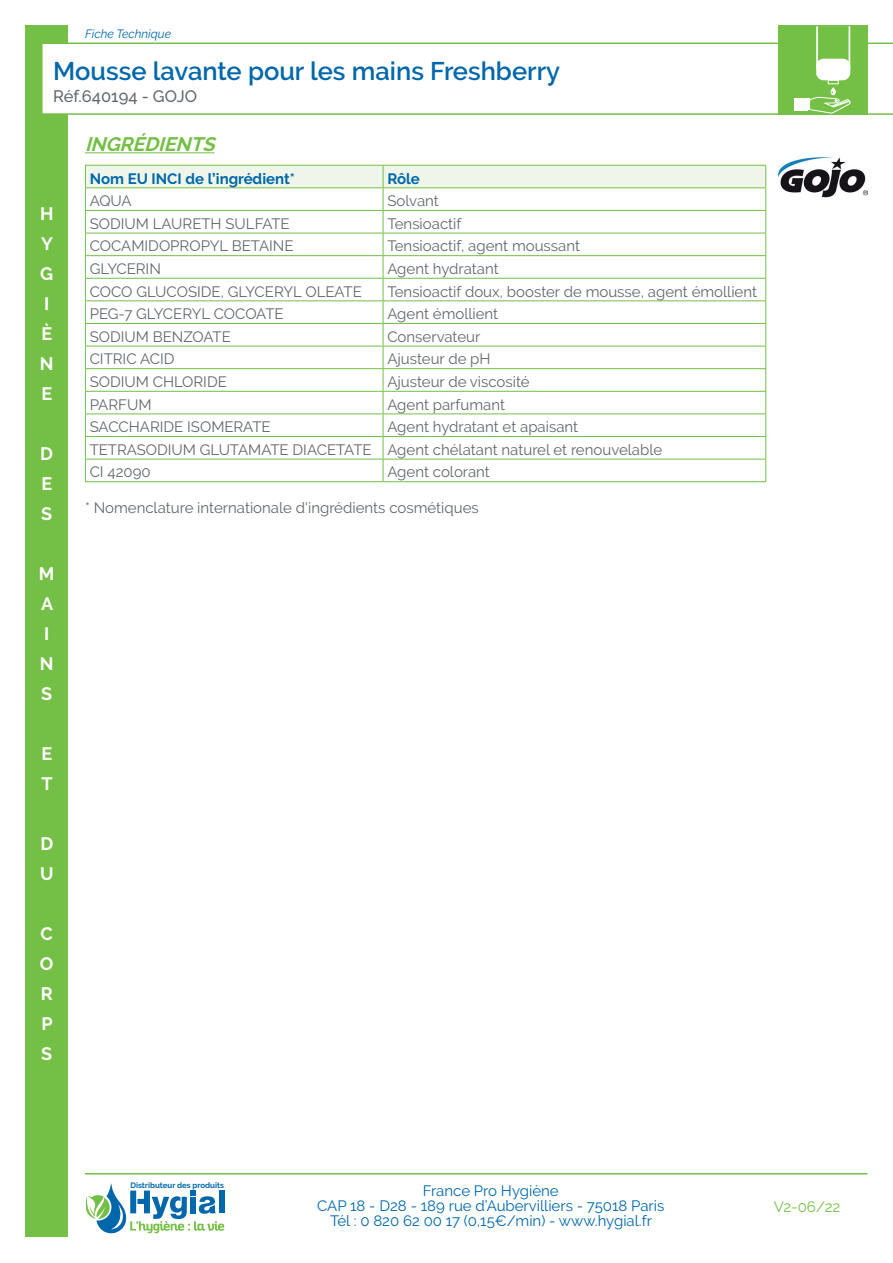
<style>
.page{position:relative;width:893px;height:1263px;background:#fff}
.page>*{position:absolute;margin:0;border:0;box-sizing:border-box;transform-origin:0 0}
.t1{font:600 25.5px "Raleway";color:#0067aa}
.t2{font:italic 700 19.5px "Raleway";color:#74bf45}
.t3{font:700 18px/30px "Raleway";color:#fff}
.t4{font:500 16.5px "Raleway";color:#61676b}
.t5{font:15px/22.6px "Raleway";color:#61676b}
.t6{font:15px/15px "Raleway";color:#0067aa;text-align:center}
.t7{font:700 15px "Raleway";color:#0067aa}
.t8{font:15px "Raleway";color:#74bf45}
.t9{font:italic 12px "Raleway";color:#0067aa}
.t10{font:700 7.8px "Raleway";color:#0067aa}
</style>
<div class="page">
<hr style="left:85px;top:1173px;width:782px;height:1px;background:#74bf45">
<div style="left:26px;top:26px;width:42px;height:1211px;background:#74bf45"></div>
<svg style="left:85px;top:1183px;width:139px;height:50px"></svg>
<svg style="left:42px;top:43px;width:851px;height:72px"></svg>
<div style="left:778px;top:26px;width:89px;height:89px;background:#74bf45"></div>
<hr style="left:85px;top:152px;width:129px;height:1px;background:#74bf45">
<div style="left:828px;top:80px;width:11px;height:4px;border:1px solid #fff"></div>
<div style="left:816px;top:59px;width:34px;height:21px;background:#fff;border-radius:7px"></div>
<svg style="left:816px;top:26px;width:34px;height:40px"></svg>
<div style="left:794px;top:98px;width:14px;height:13px;background:#fff"></div>
<svg style="left:808px;top:87px;width:43px;height:27px"></svg>
<img style="left:778px;top:157px;width:89px;height:41px">
<svg style="left:85px;top:165px;width:681px;height:316px"></svg>
<hr style="left:85px;top:481px;width:298px;height:1px;background:#74bf45">
<hr style="left:383px;top:481px;width:383px;height:1px;background:#74bf45">
<p class="t9" style="left:85px;top:27px;width:88px">Fiche Technique</p>
<h1 class="t1" style="left:53px;top:56px;width:509px">Mousse lavante pour les mains Freshberry</h1>
<p class="t4" style="left:53px;top:87px;width:145px">Réf.640194 - GOJO</p>
<p class="t3" style="left:40px;top:199px;width:15px">H<br>Y<br>G<br>I<br>È<br>N<br>E</p>
<p class="t3" style="left:40px;top:439px;width:14px;text-align:justify">D E S</p>
<p class="t3" style="left:39px;top:559px;width:17px">M<br>A<br>I<br>N<br>S</p>
<p class="t3" style="left:41px;top:739px;width:13px">E<br>T</p>
<p class="t3" style="left:40px;top:829px;width:15px">D<br>U</p>
<p class="t3" style="left:40px;top:919px;width:15px;text-align:justify">C O R P S</p>
<h2 class="t2" style="left:85px;top:133px;width:137px">INGRÉDIENTS</h2>
<p class="t7" style="left:90px;top:170px;width:207px">Nom EU INCI de l’ingrédient*</p>
<p class="t7" style="left:387px;top:170px;width:34px">Rôle</p>
<p class="t5" style="left:90px;top:190px;width:44px">AQUA</p>
<p class="t5" style="left:387px;top:190px;width:53px">Solvant</p>
<p class="t5" style="left:90px;top:212px;width:202px">SODIUM LAURETH SULFATE</p>
<p class="t5" style="left:387px;top:212px;width:76px">Tensioactif</p>
<p class="t5" style="left:90px;top:235px;width:205px">COCAMIDOPROPYL BETAINE</p>
<p class="t5" style="left:387px;top:235px;width:194px">Tensioactif, agent moussant</p>
<p class="t5" style="left:90px;top:257px;width:73px">GLYCERIN</p>
<p class="t5" style="left:387px;top:257px;width:113px">Agent hydratant</p>
<p class="t5" style="left:90px;top:280px;width:274px">COCO GLUCOSIDE, GLYCERYL OLEATE</p>
<p class="t5" style="left:387px;top:280px;width:371px">Tensioactif doux, booster de mousse, agent émollient</p>
<p class="t5" style="left:90px;top:303px;width:195px">PEG-7 GLYCERYL COCOATE</p>
<p class="t5" style="left:387px;top:303px;width:112px">Agent émollient</p>
<p class="t5" style="left:90px;top:325px;width:143px">SODIUM BENZOATE</p>
<p class="t5" style="left:387px;top:325px;width:95px">Conservateur</p>
<p class="t5" style="left:90px;top:348px;width:86px">CITRIC ACID</p>
<p class="t5" style="left:387px;top:348px;width:105px">Ajusteur de pH</p>
<p class="t5" style="left:90px;top:370px;width:139px">SODIUM CHLORIDE</p>
<p class="t5" style="left:387px;top:370px;width:144px">Ajusteur de viscosité</p>
<p class="t5" style="left:90px;top:393px;width:63px">PARFUM</p>
<p class="t5" style="left:387px;top:393px;width:119px">Agent parfumant</p>
<p class="t5" style="left:90px;top:416px;width:182px">SACCHARIDE ISOMERATE</p>
<p class="t5" style="left:90px;top:416px;width:574px;text-indent:298px">Agent hydratant et apaisant<br>TETRASODIUM GLUTAMATE DIACETATE Agent chélatant naturel et renouvelable<br>CI 42090</p>
<p class="t5" style="left:387px;top:461px;width:104px">Agent colorant</p>
<p class="t5" style="left:85px;top:496px;width:395px">* Nomenclature internationale d'ingrédients cosmétiques</p>
<p class="t10" style="left:130px;top:1180px;width:95px">Distributeur des produits</p>
<p class="t6" style="left:317px;top:1183px;width:349px">France Pro Hygiène<br>CAP 18 - D28 - 189 rue d’Aubervilliers - 75018 Paris<br>Tél : 0 820 62 00 17 (0,15€/min) - www.hygial.fr</p>
<p class="t8" style="left:774px;top:1198px;width:68px">V2-06/22</p>
</div>
